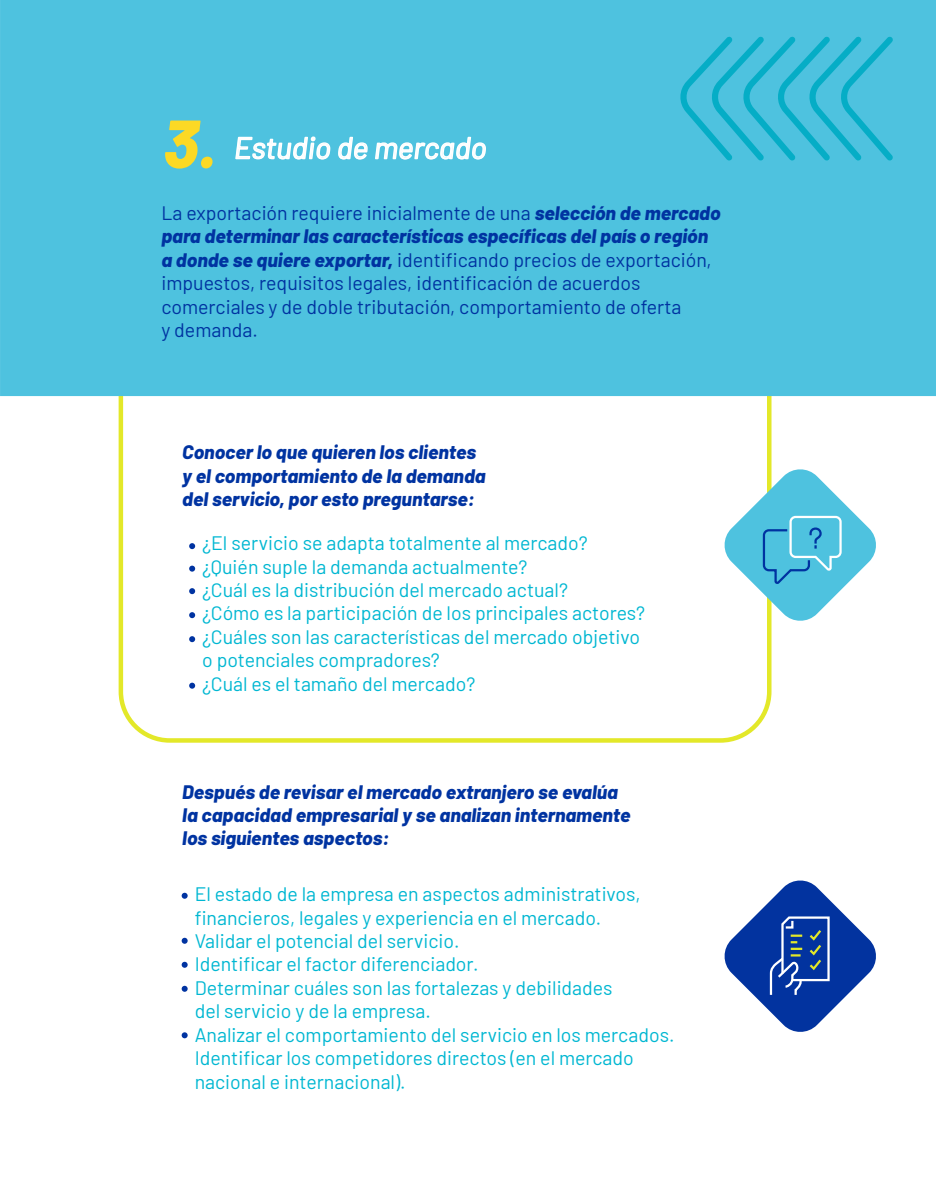
<style>
.page{position:relative;width:936px;height:1191px;background:#fff}
.page>*{position:absolute;margin:0;border:0;box-sizing:border-box;transform-origin:0 0}
.t1{font:italic 800 67.8px "Barlow";color:#fcd925}
.t2{font:italic 30px "Barlow";color:#fff}
.t3{font:19.5px/23.4px "Barlow";color:#00b7d2}
.t4{font:19.5px/23.4px "Barlow";color:#0033a1}
.t5{font:italic 800 19.5px/23.4px "Barlow";color:#0033a1}
.s1{font-weight:800;font-style:italic}
</style>
<div class="page">
<svg style="left:116px;top:396px;width:657px;height:347px"></svg>
<div style="left:0;top:0;width:935px;height:396px;background:#4ec2df"></div>
<svg style="left:673px;top:31px;width:225px;height:135px;background:#3fbdda"></svg>
<svg style="left:234px;top:112px;width:97px;height:72px;background:#62c9e2"></svg>
<svg style="left:337px;top:113px;width:31px;height:71px;background:#64c9e2"></svg>
<svg style="left:374px;top:113px;width:112px;height:71px;background:#61c8e2"></svg>
<svg style="left:189px;top:543px;width:6px;height:6px"></svg>
<svg style="left:189px;top:565px;width:6px;height:6px"></svg>
<svg style="left:189px;top:588px;width:6px;height:6px"></svg>
<svg style="left:189px;top:612px;width:6px;height:6px"></svg>
<svg style="left:189px;top:636px;width:6px;height:6px"></svg>
<svg style="left:189px;top:682px;width:6px;height:6px"></svg>
<svg style="left:182px;top:892px;width:6px;height:6px"></svg>
<svg style="left:182px;top:937px;width:6px;height:6px"></svg>
<svg style="left:182px;top:961px;width:6px;height:6px"></svg>
<svg style="left:182px;top:985px;width:6px;height:6px"></svg>
<svg style="left:182px;top:1032px;width:6px;height:6px"></svg>
<svg style="left:724px;top:880px;width:152px;height:152px"></svg>
<svg style="left:722px;top:467px;width:154px;height:156px"></svg>
<h1 class="t1" style="left:163px;top:93px;width:55px">3.</h1>
<h2 class="t2" style="left:234px;top:126px;width:254px">Estudio de mercado</h2>
<p class="t4" style="left:161px;top:200px;width:560px">La exportación requiere inicialmente de una <span class="s1">selección de mercado para determinar las características específicas del país o región a donde se quiere exportar,</span> identificando precios de exportación, impuestos, requisitos legales, identificación de acuerdos comerciales y de doble tributación, comportamiento de oferta<br>y demanda.</p>
<p class="t5" style="left:182px;top:439px;width:305px">Conocer lo que quieren los clientes y el comportamiento de la demanda del servicio, por esto preguntarse:</p>
<p class="t3" style="left:202px;top:530px;width:444px">¿El servicio se adapta totalmente al mercado? ¿Quién suple la demanda actualmente?<br>¿Cuál es la distribución del mercado actual?<br>¿Cómo es la participación de los principales actores? ¿Cuáles son las características del mercado objetivo o potenciales compradores?<br>¿Cuál es el tamaño del mercado?</p>
<p class="t5" style="left:182px;top:778px;width:450px">Después de revisar el mercado extranjero se evalúa la capacidad empresarial y se analizan internamente los siguientes aspectos:</p>
<p class="t3" style="left:195px;top:881px;width:481px">El estado de la empresa en aspectos administrativos, financieros, legales y experiencia en el mercado.<br>Validar el potencial del servicio.<br>Identificar el factor diferenciador.<br>Determinar cuáles son las fortalezas y debilidades<br>del servicio y de la empresa.<br>Analizar el comportamiento del servicio en los mercados.<br>Identificar los competidores directos (en el mercado nacional e internacional).</p>
</div>
